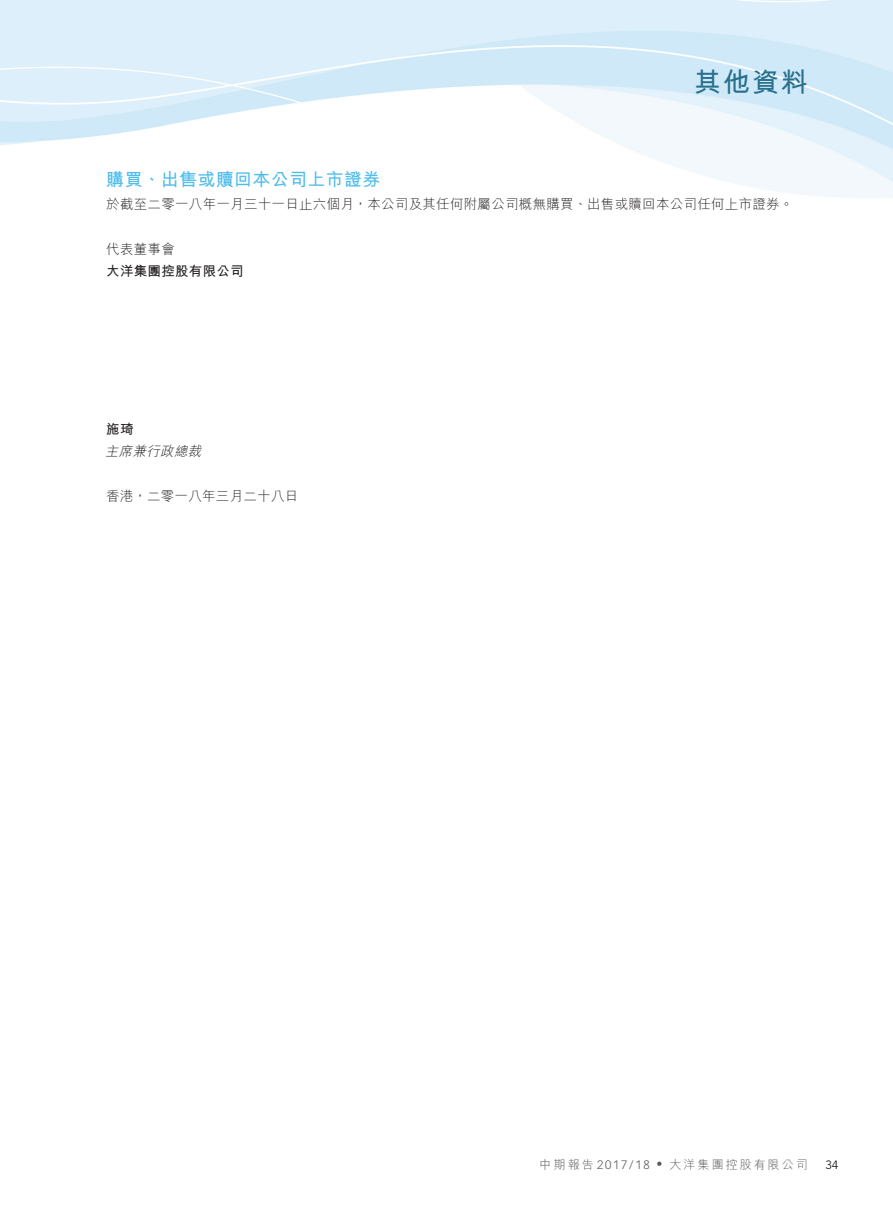
<style>
.page{position:relative;width:893px;height:1212px;background:#fff}
.page>*{position:absolute;margin:0;border:0;box-sizing:border-box;transform-origin:0 0}
.t1{font:700 27px "M Hei HK";color:#28708e}
._01_H1{font:700 18px "M Hei HK";letter-spacing:.02em;color:#4fbdec}
._00_txt{font:300 13.5px "M Hei HK";letter-spacing:.02em;color:#231f20}
._00_txt-2{font:700 13.5px "M Hei HK";letter-spacing:.02em;color:#231f20}
._00_txt-3{font:italic 300 13.5px "M Hei HK";color:#231f20}
.t2{font:300 12px "Vectora LT Std";color:#57585a}
.t3{font:300 12px "M Hei HK";letter-spacing:.17em;color:#57585a}
.t4{font:12px "Avenir LT Std";color:#231f20}
.t5{font:12px "Avenir LT Std";color:#57585a}
.s1{font-family:"M Hei HK"}
</style>
<div class="page">
<h1 class="t1" style="left:694px;top:63px;width:115px">其他資料</h1>
<p class="_01_H1" style="left:106px;top:166px;width:276px">購買、出售或贖回本公司上市證券</p>
<p class="_00_txt" style="left:106px;top:197px;width:688px">於截至二零一八年一月三十一日止六個月，本公司及其任何附屬公司概無購買、出售或贖回本公司任何上市證券。</p>
<p class="_00_txt" style="left:106px;top:242px;width:70px">代表董事會</p>
<p class="_00_txt-2" style="left:106px;top:261px;width:139px">大洋集團控股有限公司</p>
<p class="_00_txt-2" style="left:106px;top:419px;width:29px">施琦</p>
<p class="_00_txt-3" style="left:105px;top:444px;width:100px">主席兼行政總裁</p>
<p class="_00_txt" style="left:106px;top:489px;width:193px">香港，二零一八年三月二十八日</p>
<p class="t2" style="left:540px;top:1158px;width:112px"><span class="s1">中期報告</span> 2 0 1 7 1/ 8</p>
<p class="t5" style="left:657px;top:1157px;width:7px">•</p>
<p class="t3" style="left:670px;top:1158px;width:140px">大洋集團控股有限公司</p>
<p class="t4" style="left:825px;top:1158px;width:14px">34</p>
</div>
